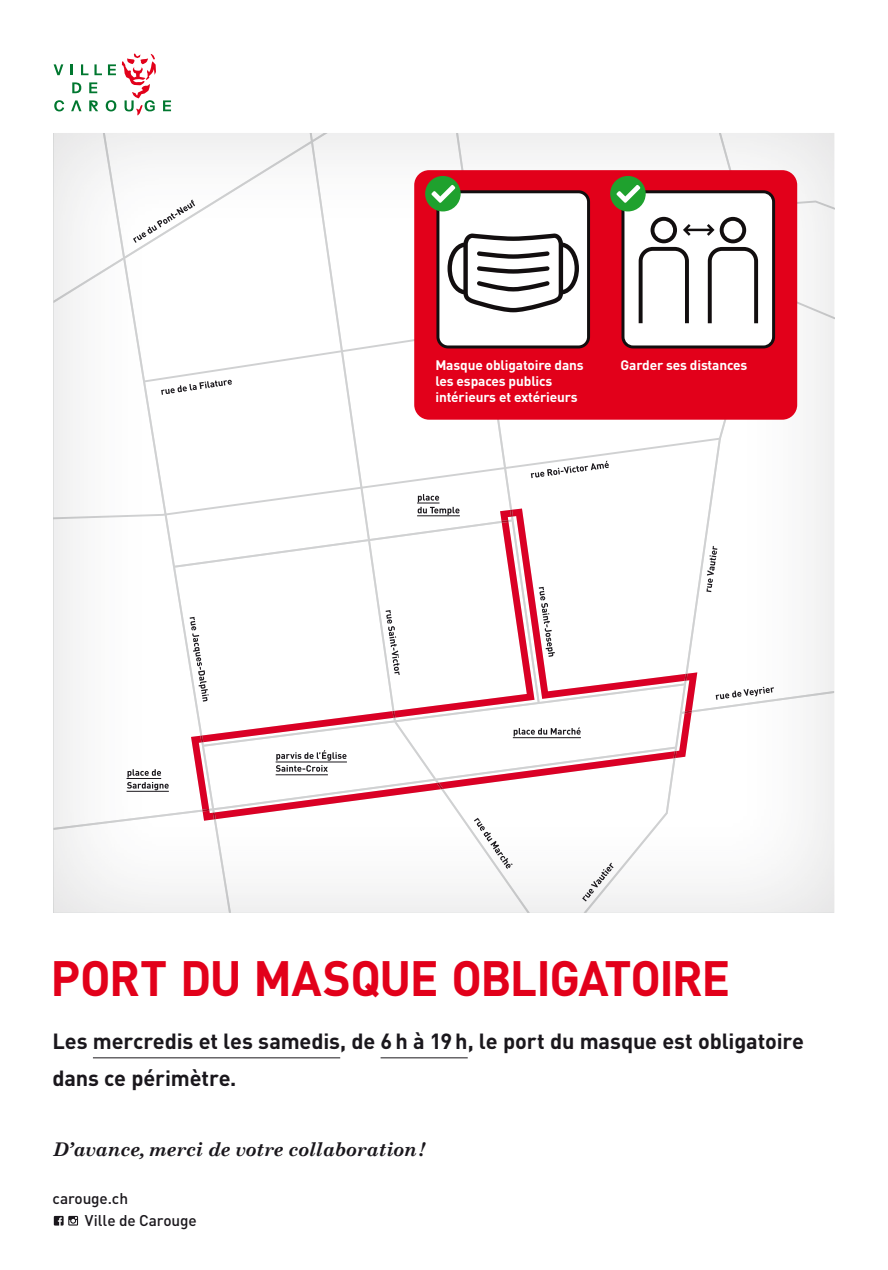
<style>
.page{position:relative;width:888px;height:1270px;background:#fff}
.page>*{position:absolute;margin:0;border:0;box-sizing:border-box;transform-origin:0 0}
.t1{font:700 49px "DINOT";letter-spacing:-.035em;color:#e2001a}
.t2{font:700 21.7px/36.8px "DINOT";letter-spacing:-.005em;color:#1a171c}
.t3{font:italic 700 18.9px "Century Schoolbook";letter-spacing:-.01em;color:#1a171c}
.t4{font:500 15.4px/21.5px "DINOT";letter-spacing:-.01em;color:#1a171c}
.t5{font:700 13.65px/16.1px "DINOT";letter-spacing:-.01em;color:#fff}
</style>
<div class="page">
<div style="left:53px;top:133px;width:781px;height:780px;background:#3e3d40;opacity:.17"></div>
<hr style="left:93px;top:1057px;width:247px;height:1px;background:#1a171c">
<hr style="left:381px;top:1057px;width:87px;height:1px;background:#1a171c">
<svg style="left:359px;top:133px;width:475px;height:285px"></svg>
<svg style="left:54px;top:1216px;width:24px;height:10px"></svg>
<svg style="left:54px;top:64px;width:9px;height:11px"></svg>
<svg style="left:71px;top:64px;width:2px;height:11px"></svg>
<svg style="left:81px;top:64px;width:7px;height:11px"></svg>
<svg style="left:94px;top:64px;width:8px;height:11px"></svg>
<svg style="left:108px;top:64px;width:8px;height:11px"></svg>
<svg style="left:72px;top:82px;width:9px;height:11px"></svg>
<svg style="left:89px;top:82px;width:8px;height:11px"></svg>
<svg style="left:54px;top:100px;width:10px;height:11px"></svg>
<svg style="left:71px;top:100px;width:11px;height:11px"></svg>
<svg style="left:106px;top:100px;width:10px;height:11px"></svg>
<svg style="left:163px;top:100px;width:8px;height:11px"></svg>
<svg style="left:89px;top:100px;width:9px;height:11px"></svg>
<svg style="left:122px;top:54px;width:34px;height:61px"></svg>
<p class="t5" style="left:435px;top:357px;width:150px">Masque obligatoire dans</p>
<p class="t5" style="left:621px;top:357px;width:128px">Garder ses distances</p>
<p class="t5" style="left:435px;top:373px;width:144px">les espaces publics intérieurs et extérieurs</p>
<h1 class="t1" style="left:50px;top:946px;width:682px">PORT DU MASQUE OBLIGATOIRE</h1>
<p class="t2" style="left:52px;top:1023px;width:753px">Les mercredis et les samedis, de 6 h à 19 h, le port du masque est obligatoire dans ce périmètre.</p>
<p class="t3" style="left:53px;top:1137px;width:374px">D’avance, merci de votre collaboration!</p>
<p class="t4" style="left:85px;top:1187px;width:113px;text-indent:-32px">carouge.ch<br>Ville de Carouge</p>
</div>
